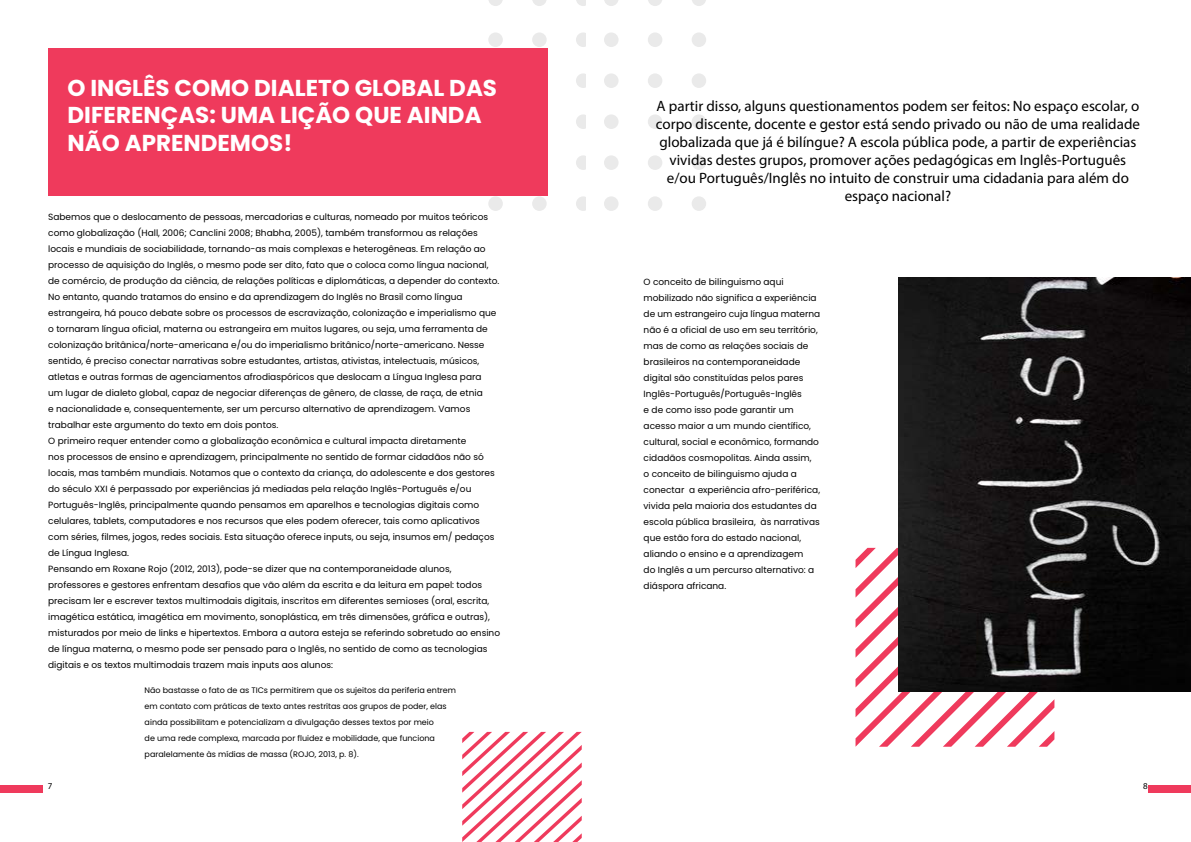
<style>
.page{position:relative;width:1191px;height:842px;background:#fff}
.page>*{position:absolute;margin:0;border:0;box-sizing:border-box;transform-origin:0 0}
.t1{font:700 23px/27.6px "Poppins";color:#fff}
.t2{font:15px/18px "Myriad Pro";color:#000;text-align:center}
.t3{font:9px/16px "Poppins";color:#000}
.t4{font:9px "Myriad Pro";color:#000}
.t5{font:8px/16px "Poppins";color:#000}
</style>
<div class="page">
<div style="left:0;top:785px;width:42px;height:8px;background:#ef3a5c"></div>
<svg style="left:489px;top:0;width:14px;height:6px"></svg>
<svg style="left:532px;top:0;width:14px;height:6px"></svg>
<svg style="left:576px;top:0;width:10px;height:6px"></svg>
<div style="left:488px;top:32px;width:15px;height:15px;background:#eaeaea;border-radius:50%"></div>
<div style="left:532px;top:32px;width:14px;height:15px;background:#eaeaea;border-radius:50%"></div>
<div style="left:576px;top:32px;width:14px;height:15px;background:#eaeaea;border-radius:50%"></div>
<div style="left:576px;top:73px;width:14px;height:15px;background:#eaeaea;border-radius:50%"></div>
<div style="left:576px;top:114px;width:14px;height:15px;background:#eaeaea;border-radius:50%"></div>
<div style="left:576px;top:155px;width:14px;height:15px;background:#eaeaea;border-radius:50%"></div>
<div style="left:488px;top:196px;width:15px;height:15px;background:#eaeaea;border-radius:50%"></div>
<div style="left:532px;top:196px;width:14px;height:15px;background:#eaeaea;border-radius:50%"></div>
<div style="left:576px;top:196px;width:14px;height:15px;background:#eaeaea;border-radius:50%"></div>
<svg style="left:462px;top:732px;width:120px;height:110px"></svg>
<div style="left:1148px;top:785px;width:43px;height:8px;background:#ef3a5c"></div>
<svg style="left:604px;top:0;width:14px;height:6px"></svg>
<svg style="left:648px;top:0;width:14px;height:6px"></svg>
<svg style="left:692px;top:0;width:14px;height:6px"></svg>
<div style="left:604px;top:32px;width:14px;height:15px;background:#eaeaea;border-radius:50%"></div>
<div style="left:648px;top:32px;width:14px;height:15px;background:#eaeaea;border-radius:50%"></div>
<div style="left:691px;top:32px;width:15px;height:15px;background:#eaeaea;border-radius:50%"></div>
<div style="left:604px;top:73px;width:14px;height:15px;background:#eaeaea;border-radius:50%"></div>
<div style="left:648px;top:73px;width:14px;height:15px;background:#eaeaea;border-radius:50%"></div>
<div style="left:691px;top:73px;width:15px;height:15px;background:#eaeaea;border-radius:50%"></div>
<div style="left:604px;top:114px;width:14px;height:15px;background:#eaeaea;border-radius:50%"></div>
<div style="left:648px;top:114px;width:14px;height:15px;background:#eaeaea;border-radius:50%"></div>
<div style="left:691px;top:114px;width:15px;height:15px;background:#eaeaea;border-radius:50%"></div>
<div style="left:604px;top:155px;width:14px;height:15px;background:#eaeaea;border-radius:50%"></div>
<div style="left:648px;top:155px;width:14px;height:15px;background:#eaeaea;border-radius:50%"></div>
<div style="left:691px;top:155px;width:15px;height:15px;background:#eaeaea;border-radius:50%"></div>
<div style="left:604px;top:196px;width:14px;height:15px;background:#eaeaea;border-radius:50%"></div>
<div style="left:648px;top:196px;width:14px;height:15px;background:#eaeaea;border-radius:50%"></div>
<div style="left:691px;top:196px;width:15px;height:15px;background:#eaeaea;border-radius:50%"></div>
<svg style="left:855px;top:548px;width:199px;height:199px"></svg>
<img style="left:898px;top:277px;width:293px;height:415px">
<div style="left:48px;top:48px;width:499px;height:148px;background:#ef3a5c"></div>
<h1 class="t1" style="left:68px;top:74px;width:431px">O INGLÊS COMO DIALETO GLOBAL DAS<br>DIFERENÇAS: UMA LIÇÃO QUE AINDA<br>NÃO APRENDEMOS!</h1>
<p class="t3" style="left:48px;top:209px;width:453px">Sabemos que o deslocamento de pessoas, mercadorias e culturas, nomeado por muitos teóricos como globalização (Hall, 2006; Canclini 2008; Bhabha, 2005), também transformou as relações locais e mundiais de sociabilidade, tornando-as mais complexas e heterogêneas. Em relação ao processo de aquisição do Inglês, o mesmo pode ser dito, fato que o coloca como língua nacional, de comércio, de produção da ciência, de relações políticas e diplomáticas, a depender do contexto.<br>No entanto, quando tratamos do ensino e da aprendizagem do Inglês no Brasil como língua estrangeira, há pouco debate sobre os processos de escravização, colonização e imperialismo que o tornaram língua oficial, materna ou estrangeira em muitos lugares, ou seja, uma ferramenta de colonização britânica/norte-americana e/ou do imperialismo britânico/norte-americano. Nesse sentido, é preciso conectar narrativas sobre estudantes, artistas, ativistas, intelectuais, músicos, atletas e outras formas de agenciamentos afrodiaspóricos que deslocam a Língua Inglesa para<br>um lugar de dialeto global, capaz de negociar diferenças de gênero, de classe, de raça, de etnia<br>e nacionalidade e, consequentemente, ser um percurso alternativo de aprendizagem. Vamos trabalhar este argumento do texto em dois pontos.<br>O primeiro requer entender como a globalização econômica e cultural impacta diretamente<br>nos processos de ensino e aprendizagem, principalmente no sentido de formar cidadãos não só locais, mas também mundiais. Notamos que o contexto da criança, do adolescente e dos gestores do século XXI é perpassado por experiências já mediadas pela relação Inglês-Português e/ou Português-Inglês, principalmente quando pensamos em aparelhos e tecnologias digitais como celulares, tablets, computadores e nos recursos que eles podem oferecer, tais como aplicativos com séries, filmes, jogos, redes sociais. Esta situação oferece inputs, ou seja, insumos em/ pedaços de Língua Inglesa.<br>Pensando em Roxane Rojo (2012, 2013), pode-se dizer que na contemporaneidade alunos, professores e gestores enfrentam desafios que vão além da escrita e da leitura em papel: todos precisam ler e escrever textos multimodais digitais, inscritos em diferentes semioses (oral, escrita, imagética estática, imagética em movimento, sonoplástica, em três dimensões, gráfica e outras), misturados por meio de links e hipertextos. Embora a autora esteja se referindo sobretudo ao ensino de língua materna, o mesmo pode ser pensado para o Inglês, no sentido de como as tecnologias digitais e os textos multimodais trazem mais inputs aos alunos:</p>
<p class="t4" style="left:48px;top:780px;width:6px">7</p>
<p class="t5" style="left:145px;top:683px;width:313px">Não bastasse o fato de as TICs permitirem que os sujeitos da periferia entrem em contato com práticas de texto antes restritas aos grupos de poder, elas ainda possibilitam e potencializam a divulgação desses textos por meio<br>de uma rede complexa, marcada por fluidez e mobilidade, que funciona paralelamente às mídias de massa (ROJO, 2013, p. 8).</p>
<p class="t2" style="left:656px;top:96px;width:485px">A partir disso, alguns questionamentos podem ser feitos: No espaço escolar, o corpo discente, docente e gestor está sendo privado ou não de uma realidade globalizada que já é bilíngue? A escola pública pode, a partir de experiências vividas destes grupos, promover ações pedagógicas em Inglês-Português e/ou Português/Inglês no intuito de construir uma cidadania para além do espaço nacional?</p>
<p class="t3" style="left:643px;top:274px;width:178px">O conceito de bilinguismo aqui mobilizado não significa a experiência de um estrangeiro cuja língua materna não é a oficial de uso em seu território, mas de como as relações sociais de brasileiros na contemporaneidade digital são constituídas pelos pares Inglês-Português/Português-Inglês<br>e de como isso pode garantir um acesso maior a um mundo científico, cultural, social e econômico, formando cidadãos cosmopolitas. Ainda assim,<br>o conceito de bilinguismo ajuda a conectar a experiência afro-periférica, vivida pela maioria dos estudantes da escola pública brasileira, às narrativas que estão fora do estado nacional, aliando o ensino e a aprendizagem<br>do Inglês a um percurso alternativo: a diáspora africana.</p>
<p class="t4" style="left:1143px;top:780px;width:6px">8</p>
</div>
